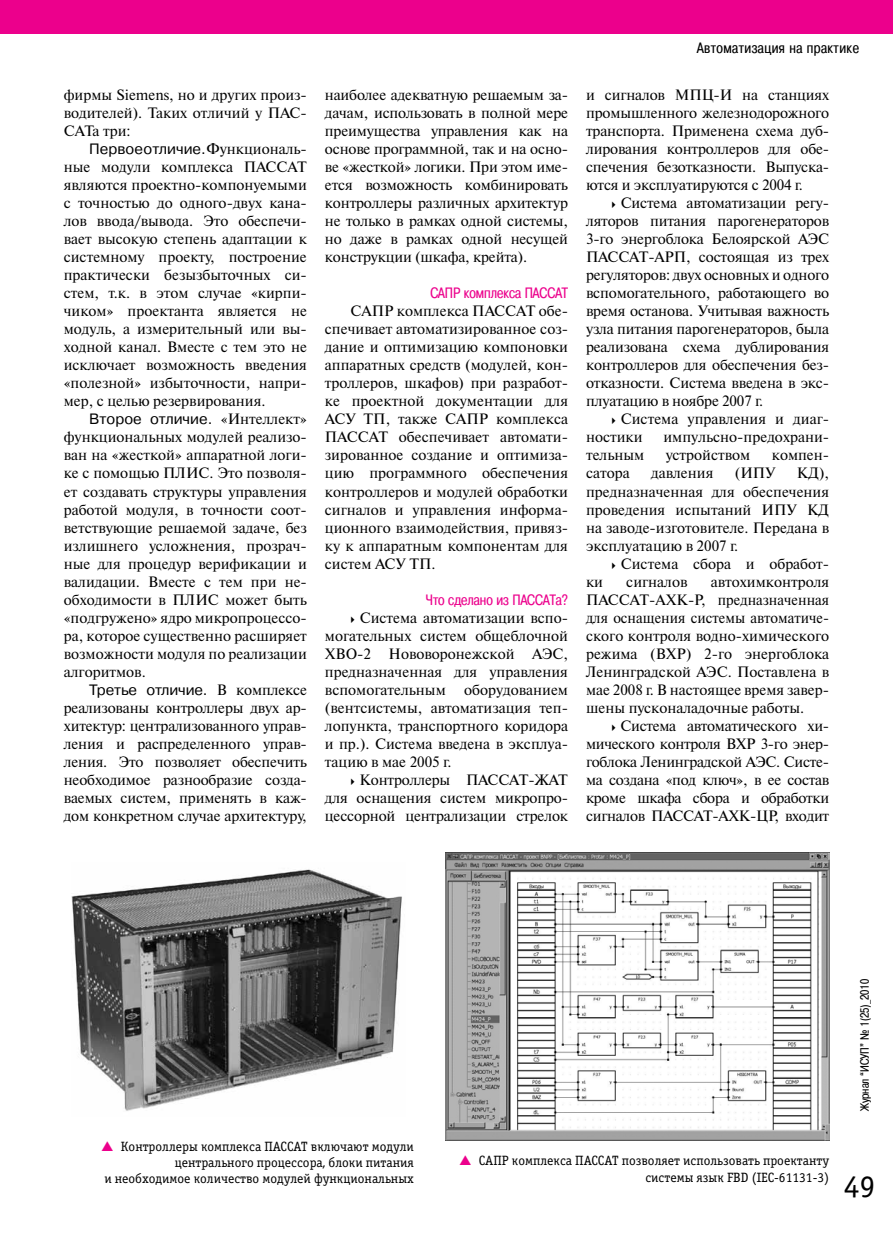
<style>
.page{position:relative;width:893px;height:1234px;background:#fff}
.page>*{position:absolute;margin:0;border:0;box-sizing:border-box;transform-origin:0 0}
.t1{font:31.5px "Officina Serif C";color:#000}
.t2{font:15px/18px "Newton C";color:#000;text-align:justify}
.t3{font:15px/18px "Newton C";letter-spacing:-.02em;color:#000}
.t4{font:15px "Pragmatica C";color:#000}
.t5{font:15px "Pragmatica Cond C";color:#ec008c}
.t6{font:15px "Pragmatica Cond C";letter-spacing:.03em;color:#000}
.t7{font:13.5px/16.2px "Officina Serif C";color:#000;text-align:right}
.t8{font:12px "Pragmatica Cond C";color:#000}
.s1{font-family:"Newton C"}
</style>
<div class="page">
<div style="left:0;top:0;width:893px;height:34px;background:#ec008c"></div>
<img style="left:72px;top:869px;width:330px;height:242px">
<img style="left:445px;top:852px;width:384px;height:288px">
<p class="t2" style="left:64px;top:86px;width:245px">фирмы Siemens, но и других произ&shy;водителей). Таких отличий у ПАС-САТа три:</p>
<p class="t4" style="left:89px;top:141px;width:219px">Первое отличие. <span class="s1">Функциональ-</span></p>
<p class="t2" style="left:64px;top:158px;width:245px">ные модули комплекса ПАССАТ являются проектно-компонуемыми с точностью до одного-двух кана&shy;лов ввода/вывода. Это обеспечи&shy;вает высокую степень адаптации к системному проекту, построение практически безызбыточных си&shy;стем, т.к. в этом случае «кирпи&shy;чиком» проектанта является не модуль, а измерительный или вы&shy;ходной канал. Вместе с тем это не исключает возможность введения «полезной» избыточности, напри&shy;мер, с целью резервирования.</p>
<p class="t4" style="left:89px;top:411px;width:219px">Второе отличие. <span class="s1">«Интеллект»</span></p>
<p class="t2" style="left:64px;top:428px;width:245px">функциональных модулей реализо&shy;ван на «жесткой» аппаратной логи&shy;ке с помощью ПЛИС. Это позволя&shy;ет создавать структуры управления работой модуля, в точности соот&shy;ветствующие решаемой задаче, без излишнего усложнения, прозрач&shy;ные для процедур верификации и валидации. Вместе с тем при не&shy;обходимости в ПЛИС может быть «подгружено» ядро микропроцессо&shy;ра, которое существенно расширяет возможности модуля по реализации алгоритмов.</p>
<p class="t4" style="left:89px;top:681px;width:219px">Третье отличие. <span class="s1">В комплексе</span></p>
<p class="t2" style="left:64px;top:698px;width:245px">реализованы контроллеры двух ар&shy;хитектур: централизованного управ&shy;ления и распределенного управ&shy;ления. Это позволяет обеспечить необходимое разнообразие созда&shy;ваемых систем, применять в каж&shy;дом конкретном случае архитектуру,</p>
<p class="t2" style="left:325px;top:86px;width:245px">наиболее адекватную решаемым за&shy;дачам, использовать в полной мере преимущества управления как на основе программной, так и на осно&shy;ве «жесткой» логики. При этом име&shy;ется возможность комбинировать контроллеры различных архитектур не только в рамках одной системы, но даже в рамках одной несущей конструкции (шкафа, крейта).</p>
<p class="t5" style="left:430px;top:285px;width:139px">САПР комплекса ПАССАТ</p>
<p class="t2" style="left:325px;top:302px;width:245px;text-indent:26px">САПР комплекса ПАССАТ обе&shy;спечивает автоматизированное соз&shy;дание и оптимизацию компоновки аппаратных средств (модулей, кон&shy;троллеров, шкафов) при разработ&shy;ке проектной документации для АСУ ТП, также САПР комплекса ПАССАТ обеспечивает автомати&shy;зированное создание и оптимиза&shy;цию программного обеспечения контроллеров и модулей обработки сигналов и управления информа&shy;ционного взаимодействия, привяз&shy;ку к аппаратным компонентам для систем АСУ ТП.</p>
<p class="t5" style="left:426px;top:591px;width:144px">Что сделано из ПАССАТа?</p>
<p class="t2" style="left:325px;top:608px;width:245px;text-align:left;text-indent:35px">Система автоматизации вспо&shy;могательных систем общеблочной<br>ХВО‑2 Нововоронежской АЭС, предназначенная для управления вспомогательным оборудованием (вентсистемы, автоматизация теп&shy;лопункта, транспортного коридора и пр.). Система введена в эксплуа&shy;тацию в мае 2005 г.</p>
<p class="t2" style="left:325px;top:770px;width:245px;text-indent:35px">Контроллеры ПАССАТ‑ЖАТ для оснащения систем микропро&shy;цессорной централизации стрелок</p>
<p class="t6" style="left:697px;top:39px;width:163px">Автоматизация на практике</p>
<p class="t2" style="left:586px;top:86px;width:245px;text-align:left">и сигналов МПЦ‑И на станциях промышленного железнодорожного транспорта. Применена схема дуб&shy;лирования контроллеров для обе&shy;спечения безотказности. Выпуска&shy;ются и эксплуатируются с 2004 г.</p>
<p class="t2" style="left:586px;top:194px;width:245px;text-indent:35px">Система автоматизации регу&shy;ляторов питания парогенераторов 3-го энергоблока Белоярской АЭС ПАССАТ‑АРП, состоящая из трех регуляторов: двух основных и одного вспомогательного, работающего во время останова. Учитывая важность узла питания парогенераторов, была реализована схема дублирования контроллеров для обеспечения без&shy;отказности. Система введена в экс&shy;плуатацию в ноябре 2007 г.</p>
<p class="t2" style="left:586px;top:410px;width:243px;text-indent:35px">Система управления и диаг&shy;ностики</p>
<p class="t2" style="left:663px;top:428px;width:165px">импульсно-предохрани-</p>
<p class="t2" style="left:586px;top:446px;width:60px">тельным</p>
<p class="t2" style="left:666px;top:446px;width:86px">устройством</p>
<p class="t2" style="left:772px;top:446px;width:59px">компен-</p>
<p class="t2" style="left:586px;top:464px;width:45px">сатора</p>
<p class="t2" style="left:651px;top:464px;width:64px">давления</p>
<p class="t2" style="left:735px;top:464px;width:42px">(ИПУ</p>
<p class="t2" style="left:586px;top:464px;width:245px;text-indent:211px">КД), предназначенная для обеспечения проведения испытаний ИПУ КД на заводе-изготовителе. Передана в эксплуатацию в 2007 г.</p>
<p class="t2" style="left:621px;top:554px;width:210px">Система сбора и обработ-</p>
<p class="t2" style="left:586px;top:572px;width:18px">ки</p>
<p class="t2" style="left:626px;top:572px;width:63px">сигналов</p>
<p class="t2" style="left:586px;top:572px;width:245px;text-indent:125px">автохимконтроля ПАССАТ‑АХК‑Р, предназначенная для оснащения системы автоматиче&shy;ского контроля водно-химического режима (ВХР) 2‑го энергоблока Ленинградской АЭС. Поставлена в мае 2008 г. В настоящее время завер&shy;шены пусконаладочные работы.</p>
<p class="t3" style="left:586px;top:716px;width:245px;text-indent:34px">Система автоматического хи&shy;мического контроля ВХР 3‑го энер&shy;гоблока Ленинградской АЭС. Систе&shy;ма создана «под ключ», в ее состав кроме шкафа сбора и обработки сигналов ПАССАТ‑АХК‑ЦР, входит</p>
<p class="t8" style="left:858px;top:1110px;width:134px;rotate:-90deg">Журнал “ИСУП” № 1(25)_2010</p>
<p class="t7" style="left:104px;top:1137px;width:311px">Контроллеры комплекса ПАССАТ включают модули центрального процессора, блоки питания<br>и необходимое количество модулей функциональных</p>
<p class="t7" style="left:479px;top:1152px;width:352px">САПР комплекса ПАССАТ позволяет использовать проектанту системы язык FBD (IEC-61131-3)</p>
<h1 class="t1" style="left:844px;top:1168px;width:33px">49</h1>
</div>
